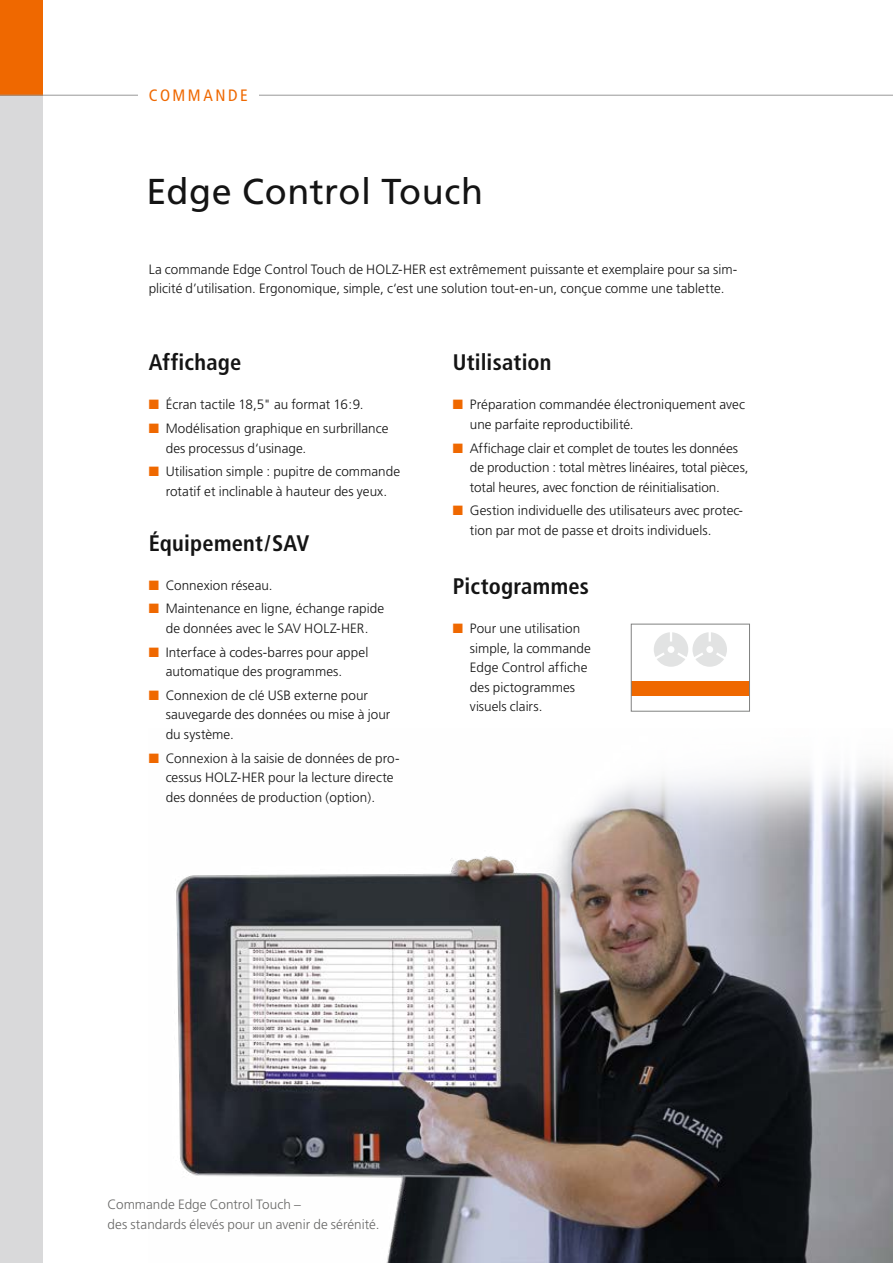
<style>
.page{position:relative;width:893px;height:1263px;background:#fff}
.page>*{position:absolute;margin:0;border:0;box-sizing:border-box;transform-origin:0 0}
.t1{font:36px "Frutiger";letter-spacing:.015em;color:#141414}
.t2{font:700 condensed 22.5px "Frutiger";letter-spacing:.01em;color:#141414}
.t3{font:condensed 16.5px "Frutiger";letter-spacing:.155em;color:#ef6800}
.t4{font:300 13.5px/19.5px "Frutiger";color:#141414}
.t5{font:300 13.5px/19.5px "Frutiger";color:#686867}
.s1{color:#ef6800}
</style>
<div class="page">
<img style="left:176px;top:765px;width:717px;height:498px">
<div style="left:0;top:0;width:43px;height:1263px;background:#d9d9da"></div>
<div style="left:0;top:0;width:43px;height:95px;background:#ef6800"></div>
<div style="left:631px;top:681px;width:118px;height:15px;background:#ef6800"></div>
<svg style="left:654px;top:632px;width:73px;height:35px"></svg>
<div style="left:631px;top:624px;width:119px;height:87px;border:1px solid #818281"></div>
<p class="t3" style="left:149px;top:86px;width:100px">COMMANDE</p>
<h1 class="t1" style="left:147px;top:170px;width:338px">Edge Control Touch</h1>
<p class="t4" style="left:149px;top:259px;width:590px">La commande Edge Control Touch de HOLZ-HER est extrêmement puissante et exemplaire pour sa sim&shy;plicité d’utilisation. Ergonomique, simple, c‘est une solution tout-en-un, conçue comme une tablette.</p>
<h2 class="t2" style="left:149px;top:349px;width:94px">Affichage</h2>
<p class="t4" style="left:149px;top:395px;width:217px"><span class="s1">■</span> Écran tactile 18,5" au format 16:9.</p>
<p class="t4" style="left:166px;top:419px;width:224px;text-indent:-17px"><span class="s1">■</span> Modélisation graphique en surbrillance des processus d‘usinage.</p>
<p class="t4" style="left:149px;top:462px;width:253px;text-align:center"><span class="s1">■</span> Utilisation simple : pupitre de commande rotatif et inclinable à hauteur des yeux.</p>
<h2 class="t2" style="left:149px;top:529px;width:162px">Équipement/SAV</h2>
<p class="t4" style="left:149px;top:575px;width:125px"><span class="s1">■</span> Connexion réseau.</p>
<p class="t4" style="left:149px;top:599px;width:237px;text-align:center"><span class="s1">■</span> Maintenance en ligne, échange rapide de données avec le SAV HOLZ-HER.</p>
<p class="t4" style="left:166px;top:642px;width:204px;text-indent:-17px"><span class="s1">■</span> Interface à codes-barres pour appel automatique des programmes.</p>
<p class="t4" style="left:166px;top:686px;width:226px;text-indent:-17px"><span class="s1">■</span> Connexion de clé USB externe pour sauvegarde des données ou mise à jour du système.</p>
<p class="t4" style="left:166px;top:748px;width:235px;text-indent:-17px"><span class="s1">■</span> Connexion à la saisie de données de pro&shy;cessus HOLZ-HER pour la lecture directe des données de production (option).</p>
<h2 class="t2" style="left:453px;top:349px;width:100px">Utilisation</h2>
<p class="t4" style="left:470px;top:395px;width:277px;text-indent:-17px"><span class="s1">■</span> Préparation commandée électroniquement avec une parfaite reproductibilité.</p>
<p class="t4" style="left:470px;top:438px;width:280px;text-indent:-17px"><span class="s1">■</span> Affichage clair et complet de toutes les données de production : total mètres linéaires, total pièces, total heures, avec fonction de réinitialisation.</p>
<p class="t4" style="left:470px;top:501px;width:275px;text-indent:-17px"><span class="s1">■</span> Gestion individuelle des utilisateurs avec protec&shy;tion par mot de passe et droits individuels.</p>
<h2 class="t2" style="left:453px;top:573px;width:138px">Pictogrammes</h2>
<p class="t4" style="left:470px;top:619px;width:123px;text-indent:-17px"><span class="s1">■</span> Pour une utilisation simple, la commande<br>Edge Control affiche des pictogrammes visuels clairs.</p>
<p class="t5" style="left:108px;top:1195px;width:273px">Commande Edge Control Touch –<br>des standards élevés pour un avenir de sérénité.</p>
</div>
